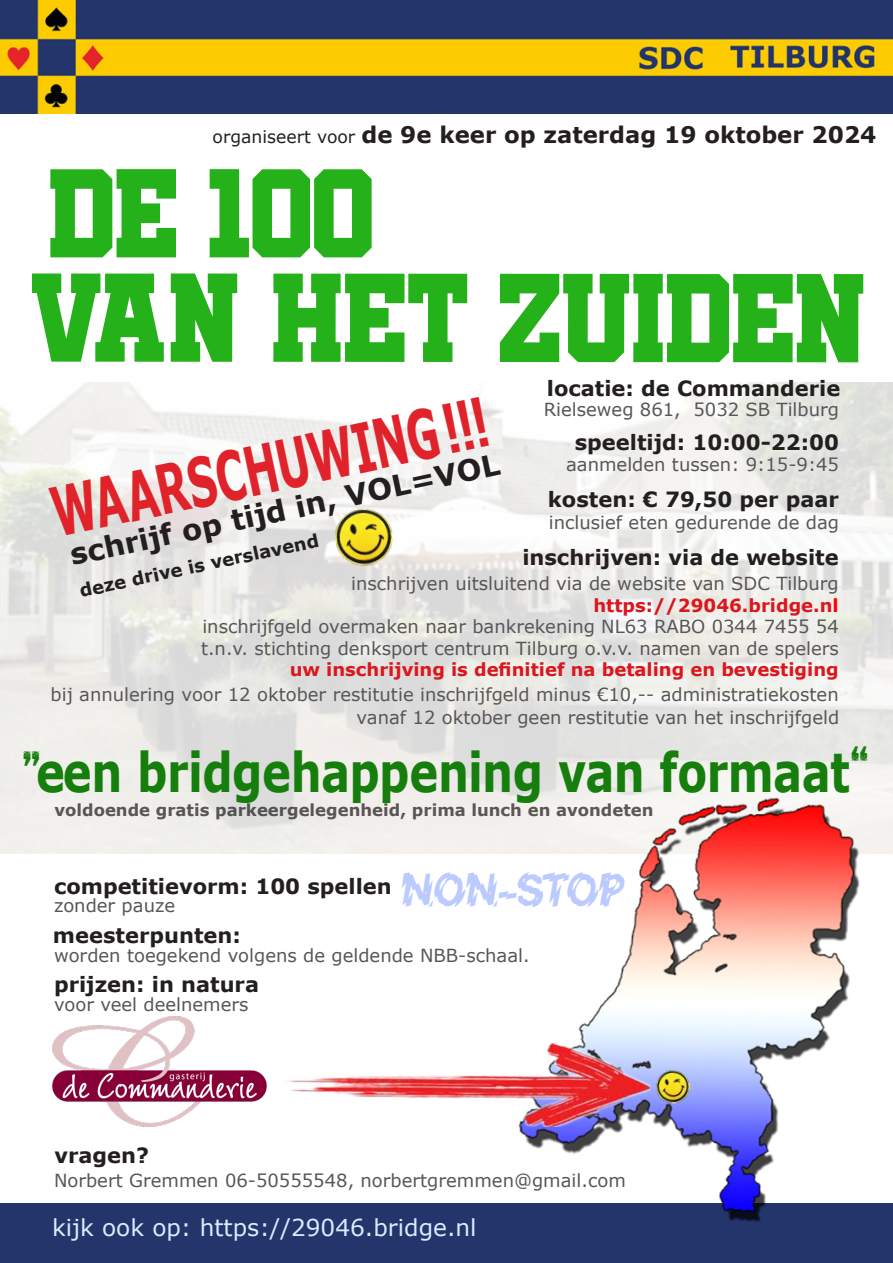
<style>
.page{position:relative;width:893px;height:1263px;background:#fff}
.page>*{position:absolute;margin:0;border:0;box-sizing:border-box;transform-origin:0 0}
.t1{font:127.5px "Soccer League";letter-spacing:-.015em;color:#24b119}
.t2{font:700 67.5px "Verdana";color:#e0232b;scale:.6 1}
.t3{font:700 54.3px "Verdana";letter-spacing:-.015em;color:#167e0c;scale:.8 1}
.t4{font:45px "Glass Houses";letter-spacing:-.05em;color:#bbcaff}
.t5{font:700 29.25px "Verdana";color:#231f20}
.t6{font:23.25px "Verdana";color:#dceaff}
.t7{font:700 22.8px "Verdana";color:#231f20}
.t8{font:700 21px "Verdana";color:#231f20}
.t9{font:18px "Verdana";color:#585657}
.t10{font:700 18px "Verdana";color:#da171d}
.t11{font:700 18px "Verdana";color:#231f20}
.t12{font:700 16.5px "Verdana";color:#231f20}
.s1{font-weight:400;font-size:17.25px}
.s2{color:#fe0000}
.s3{font-family:"Capture Smallz";font-weight:400}
</style>
<div class="page">
<div style="left:0;top:1203px;width:893px;height:60px;background:#24356b"></div>
<img style="left:475px;top:786px;width:418px;height:450px">
<img style="left:287px;top:1044px;width:364px;height:82px">
<img style="left:53px;top:1017px;width:213px;height:109px">
<img style="left:334px;top:507px;width:60px;height:60px">
<img style="left:656px;top:1069px;width:35px;height:35px">
<img style="left:0;top:0;width:893px;height:114px">
<svg style="left:24px;top:751px;width:15px;height:14px"></svg>
<p class="t7" style="left:213px;top:119px;width:665px"><span class="s1">organiseert voor</span> de 9e keer op zaterdag 19 oktober 2024</p>
<p class="t1" style="left:47px;top:169px;width:329px">DE 100</p>
<p class="t1" style="left:29px;top:274px;width:837px">VAN HET ZUIDEN</p>
<p class="t8" style="left:547px;top:373px;width:295px">locatie: de Commanderie</p>
<p class="t8" style="left:575px;top:427px;width:266px">speeltijd: 10:00-22:00</p>
<p class="t8" style="left:548px;top:485px;width:293px">kosten: € 79,50 per paar</p>
<p class="t2" style="left:42px;top:467px;width:744px;rotate:-12deg">WAARSCHUWING!!!</p>
<p class="t9" style="left:544px;top:397px;width:297px">Rielseweg 861, 5032 SB Tilburg</p>
<p class="t9" style="left:566px;top:452px;width:274px">aanmelden tussen: 9:15-9:45</p>
<p class="t5" style="left:66px;top:535px;width:440px;rotate:-12deg">schrijf op tijd in, VOL=VOL</p>
<p class="t9" style="left:549px;top:510px;width:292px">inclusief eten gedurende de dag</p>
<p class="t11" style="left:77px;top:578px;width:246px;rotate:-12deg">deze drive is verslavend</p>
<p class="t8" style="left:522px;top:542px;width:318px">inschrijven: via de website</p>
<p class="t9" style="left:351px;top:571px;width:489px">inschrijven uitsluitend via de website van SDC Tilburg</p>
<p class="t10" style="left:593px;top:592px;width:247px">https://29046.bridge.n<span class="s2">l</span></p>
<p class="t9" style="left:202px;top:614px;width:638px">inschrijfgeld overmaken naar bankrekening NL63 RABO 0344 7455 54</p>
<p class="t9" style="left:201px;top:636px;width:639px">t.n.v. stichting denksport centrum Tilburg o.v.v. namen van de spelers</p>
<p class="t10" style="left:290px;top:657px;width:550px">uw inschrijving is definitief na betaling en bevestiging</p>
<p class="t9" style="left:51px;top:682px;width:790px">bij annulering voor 12 oktober restitutie inschrijfgeld minus €10,-- administratiekosten</p>
<p class="t9" style="left:357px;top:705px;width:484px">vanaf 12 oktober geen restitutie van het inschrijfgeld</p>
<p class="t3" style="left:36px;top:733px;width:1042px">een bridgehappening van formaat<span class="s3">”</span></p>
<p class="t12" style="left:54px;top:798px;width:601px">voldoende gratis parkeergelegenheid, prima lunch en avondeten</p>
<p class="t8" style="left:54px;top:872px;width:339px">competitievorm: 100 spellen</p>
<p class="t9" style="left:54px;top:893px;width:123px">zonder pauze</p>
<p class="t4" style="left:401px;top:872px;width:227px">NON-STOP</p>
<p class="t8" style="left:53px;top:920px;width:190px">meesterpunten:</p>
<p class="t9" style="left:54px;top:943px;width:477px">worden toegekend volgens de geldende NBB-schaal.</p>
<p class="t8" style="left:54px;top:969px;width:207px">prijzen: in natura</p>
<p class="t9" style="left:54px;top:992px;width:196px">voor veel deelnemers</p>
<p class="t8" style="left:54px;top:1141px;width:96px">vragen?</p>
<p class="t9" style="left:54px;top:1168px;width:573px">Norbert Gremmen 06-50555548, norbertgremmen@gmail.com</p>
<p class="t6" style="left:52px;top:1212px;width:426px">kijk ook op: https://29046.bridge.nl</p>
</div>
